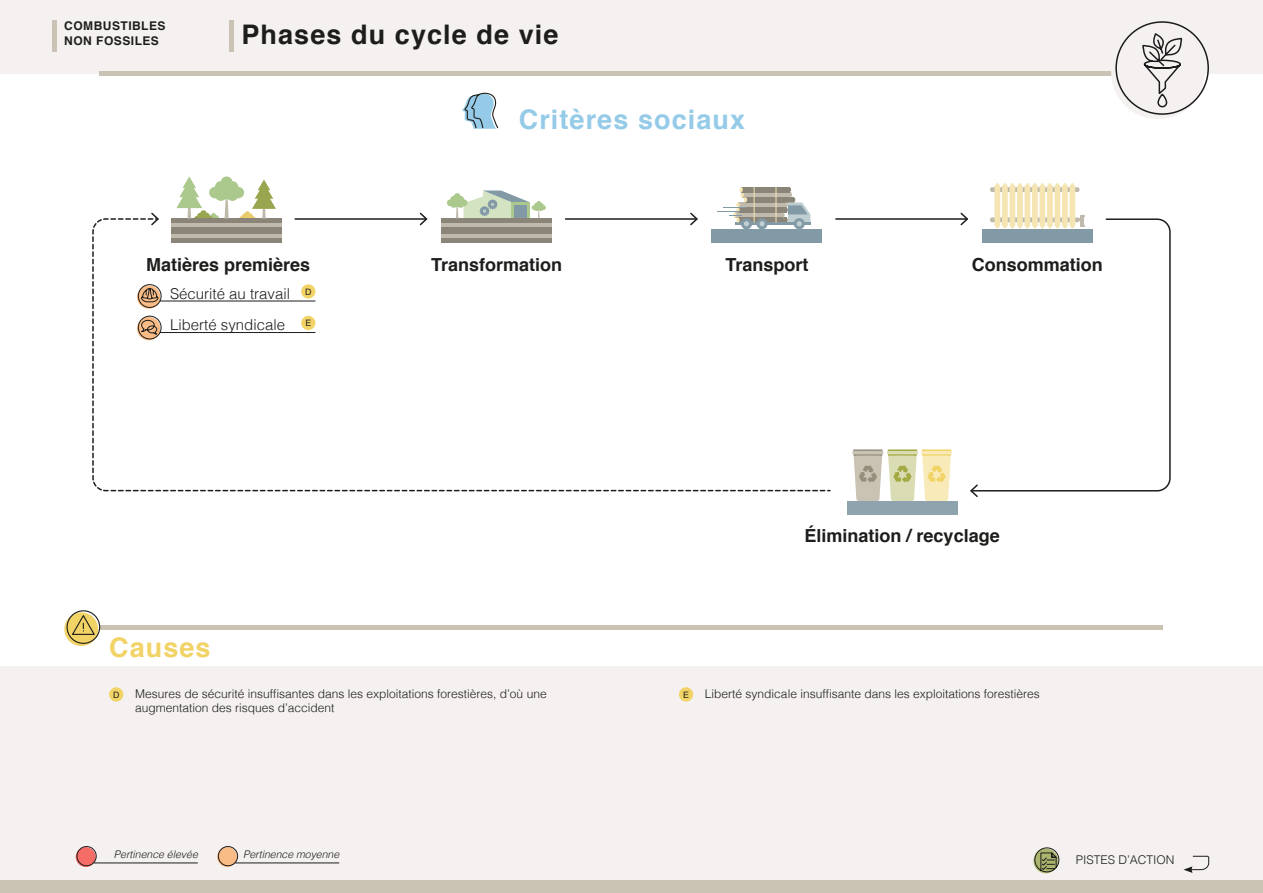
<style>
.page{position:relative;width:1263px;height:893px;background:#fff}
.page>*{position:absolute;margin:0;border:0;box-sizing:border-box;transform-origin:0 0}
.t1{font:700 27px "Helvetica";letter-spacing:.04em;color:#1d1d1b}
.id10084{font:700 27px "Helvetica";letter-spacing:.04em;color:#95cbe8}
.id10092{font:700 27px "Helvetica";letter-spacing:.04em;color:#f1d366}
.id10086{font:700 18px "Helvetica";color:#1d1d1b}
.id10087{font:300 15px "Helvetica";color:#1d1d1b}
.id10089{font:300 12px "Helvetica";color:#1d1d1b}
.t2{font:700 12px/14.4px "Helvetica";letter-spacing:.04em;color:#1d1d1b}
.id10091{font:300 12px "Helvetica";color:#1d1d1b}
.t3{font:italic 300 10.5px "Helvetica";color:#1d1d1b}
.t4{font:8.85px "Helvetica";color:#1d1d1b}
</style>
<div class="page">
<div style="left:0;top:666px;width:1263px;height:227px;background:#f5f1f0"></div>
<div style="left:0;top:880px;width:1263px;height:13px;background:#cac3b4"></div>
<div style="left:0;top:0;width:1263px;height:73px;background:#f5f1f0"></div>
<hr style="left:100px;top:71px;width:1063px;height:4px;background:#cac3b4">
<hr style="left:52px;top:20px;width:4px;height:31px;background:#cac3b4">
<hr style="left:229px;top:20px;width:4px;height:31px;background:#cac3b4">
<hr style="left:100px;top:625px;width:1063px;height:4px;background:#cac3b4">
<hr style="left:235px;top:863px;width:104px;height:1px;background:#1d1d1b">
<div style="left:217px;top:847px;width:20px;height:20px;background:#f9bc87;border-radius:50%"></div>
<div style="left:218px;top:846px;width:20px;height:20px;border:1px solid #1d1d1b;border-radius:50%"></div>
<div style="left:76px;top:847px;width:20px;height:20px;background:#f66d68;border-radius:50%"></div>
<div style="left:77px;top:846px;width:20px;height:20px;border:1px solid #1d1d1b;border-radius:50%"></div>
<hr style="left:94px;top:863px;width:104px;height:1px;background:#1d1d1b">
<svg style="left:419px;top:212px;width:7px;height:5px"></svg>
<svg style="left:690px;top:212px;width:6px;height:5px"></svg>
<svg style="left:92px;top:217px;width:739px;height:275px"></svg>
<svg style="left:111px;top:212px;width:49px;height:15px"></svg>
<hr style="left:836px;top:218px;width:131px;height:2px;background:#1d1d1b">
<svg style="left:959px;top:212px;width:9px;height:14px"></svg>
<svg style="left:979px;top:218px;width:192px;height:274px"></svg>
<svg style="left:970px;top:484px;width:9px;height:13px"></svg>
<div style="left:109px;top:687px;width:14px;height:15px;background:#f1d366;border-radius:50%"></div>
<div style="left:301px;top:284px;width:14px;height:15px;background:#f1d366;border-radius:50%"></div>
<div style="left:301px;top:316px;width:14px;height:14px;background:#f1d366;border-radius:50%"></div>
<hr style="left:160px;top:301px;width:155px;height:1px;background:#1d1d1b">
<hr style="left:160px;top:332px;width:155px;height:1px;background:#1d1d1b">
<svg style="left:137px;top:285px;width:23px;height:24px"></svg>
<svg style="left:138px;top:278px;width:24px;height:30px"></svg>
<svg style="left:138px;top:316px;width:24px;height:24px"></svg>
<div style="left:679px;top:687px;width:14px;height:15px;background:#f1d366;border-radius:50%"></div>
<svg style="left:1100px;top:21px;width:120px;height:94px"></svg>
<hr style="left:852px;top:451px;width:31px;height:3px;background:#cac3b4">
<hr style="left:853px;top:449px;width:30px;height:2px;background:#958e7d">
<svg style="left:853px;top:454px;width:29px;height:47px"></svg>
<hr style="left:887px;top:451px;width:31px;height:3px;background:#dadcb4">
<hr style="left:888px;top:449px;width:29px;height:2px;background:#a4aa43">
<hr style="left:921px;top:451px;width:31px;height:3px;background:#f9eaba">
<hr style="left:922px;top:449px;width:29px;height:2px;background:#f1d366">
<svg style="left:888px;top:454px;width:63px;height:47px"></svg>
<div style="left:847px;top:501px;width:110px;height:13px;background:#8fa3af"></div>
<div style="left:441px;top:218px;width:110px;height:25px;background:#8a8578"></div>
<hr style="left:441px;top:224px;width:110px;height:3px;background:#bfbaab">
<hr style="left:441px;top:234px;width:110px;height:3px;background:#bfbaab">
<div style="left:447px;top:199px;width:7px;height:7px;background:#abc98c;border-radius:50%"></div>
<div style="left:450px;top:196px;width:7px;height:7px;background:#abc98c;border-radius:50%"></div>
<div style="left:450px;top:201px;width:7px;height:7px;background:#abc98c;border-radius:50%"></div>
<div style="left:454px;top:193px;width:7px;height:7px;background:#abc98c;border-radius:50%"></div>
<svg style="left:456px;top:190px;width:90px;height:28px"></svg>
<div style="left:738px;top:202px;width:48px;height:5px;background:#bfbaab"></div>
<div style="left:742px;top:192px;width:48px;height:5px;background:#bfbaab"></div>
<div style="left:735px;top:212px;width:48px;height:6px;background:#bfbaab"></div>
<div style="left:738px;top:207px;width:48px;height:5px;background:#8a8578"></div>
<div style="left:745px;top:197px;width:49px;height:5px;background:#8a8578"></div>
<div style="left:738px;top:218px;width:48px;height:5px;background:#8a8578"></div>
<hr style="left:735px;top:223px;width:75px;height:2px;background:#8299a6">
<div style="left:741px;top:218px;width:11px;height:11px;background:#8299a6;border-radius:50%"></div>
<svg style="left:756px;top:218px;width:12px;height:11px"></svg>
<svg style="left:759px;top:221px;width:6px;height:5px"></svg>
<div style="left:794px;top:218px;width:11px;height:11px;background:#8299a6;border-radius:50%"></div>
<div style="left:711px;top:229px;width:111px;height:14px;background:#8299a6"></div>
<div style="left:741px;top:187px;width:48px;height:5px;background:#8a8578"></div>
<svg style="left:781px;top:187px;width:29px;height:39px"></svg>
<svg style="left:718px;top:187px;width:31px;height:39px"></svg>
<hr style="left:775px;top:187px;width:1px;height:36px;background:#f5e5b3">
<hr style="left:754px;top:187px;width:1px;height:36px;background:#f5e5b3">
<div style="left:171px;top:219px;width:110px;height:24px;background:#8a8578"></div>
<hr style="left:171px;top:224px;width:110px;height:3px;background:#bfbaab">
<hr style="left:171px;top:234px;width:110px;height:3px;background:#bfbaab">
<svg style="left:176px;top:176px;width:100px;height:48px"></svg>
<div style="left:982px;top:230px;width:110px;height:13px;background:#8299a6"></div>
<svg style="left:990px;top:183px;width:94px;height:45px"></svg>
<svg style="left:1183px;top:856px;width:26px;height:17px"></svg>
<svg style="left:1034px;top:847px;width:26px;height:26px"></svg>
<svg style="left:462px;top:92px;width:37px;height:37px"></svg>
<svg style="left:64px;top:612px;width:34px;height:34px"></svg>
<svg style="left:66px;top:610px;width:35px;height:34px"></svg>
<p class="t2" style="left:64px;top:19px;width:103px">COMBUSTIBLES<br>NON FOSSILES</p>
<h1 class="t1" style="left:242px;top:13px;width:318px">Phases du cycle de vie</h1>
<h3 class="id10084" style="left:519px;top:97px;width:228px">Critères sociaux</h3>
<h4 class="id10086" style="left:146px;top:250px;width:166px">Matières premières</h4>
<h4 class="id10086" style="left:431px;top:250px;width:133px">Transformation</h4>
<h4 class="id10086" style="left:725px;top:250px;width:85px">Transport</h4>
<h4 class="id10086" style="left:972px;top:250px;width:133px">Consommation</h4>
<p class="id10087" style="left:170px;top:280px;width:122px">Sécurité au travail</p>
<p class="id10087" style="left:170px;top:312px;width:117px">Liberté syndicale</p>
<p class="t4" style="left:305px;top:285px;width:8px">D</p>
<p class="t4" style="left:305px;top:316px;width:7px">E</p>
<h4 class="id10092" style="left:109px;top:626px;width:103px">Causes</h4>
<h4 class="id10086" style="left:804px;top:521px;width:197px">Élimination / recyclage</h4>
<p class="t4" style="left:113px;top:688px;width:8px">D</p>
<p class="id10089" style="left:135px;top:684px;width:413px">Mesures de sécurité insuffisantes dans les exploitations forestières, d’où une</p>
<p class="t4" style="left:683px;top:688px;width:7px">E</p>
<p class="id10089" style="left:705px;top:684px;width:336px">Liberté syndicale insuffisante dans les exploitations forestières</p>
<p class="id10089" style="left:135px;top:698px;width:201px">augmentation des risques d’accident</p>
<p class="t3" style="left:114px;top:845px;width:86px">Pertinence élevée</p>
<p class="t3" style="left:243px;top:845px;width:98px">Pertinence moyenne</p>
<p class="id10091" style="left:1076px;top:849px;width:100px">PISTES D’ACTION</p>
</div>
